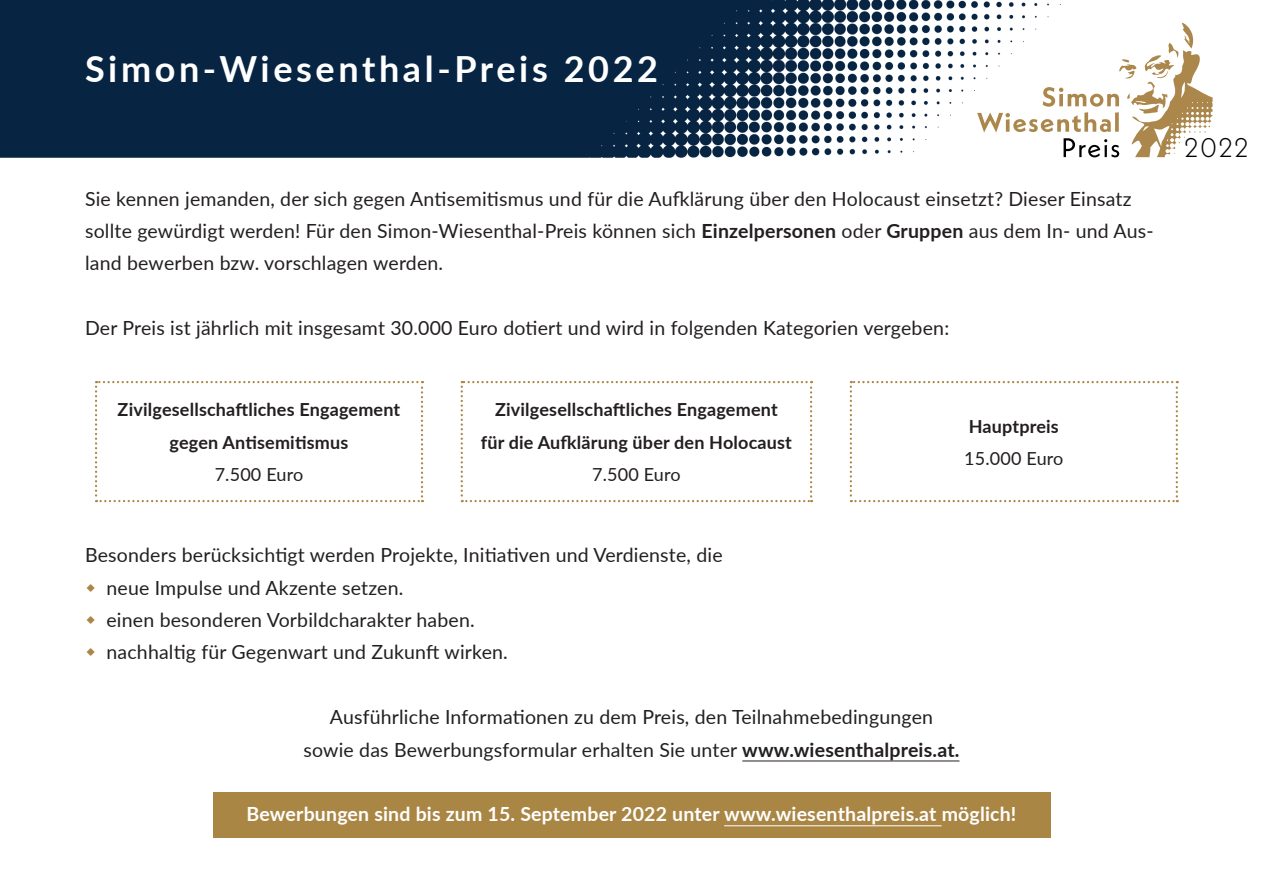
<style>
.page{position:relative;width:1263px;height:893px;background:#fff}
.page>*{position:absolute;margin:0;border:0;box-sizing:border-box;transform-origin:0 0}
.t1{font:700 36px "Lato";letter-spacing:.1em;color:#fff}
.t2{font:300 26.85px "Neue Kabel";color:#000001}
.t3{font:19.5px/32.4px "Lato";letter-spacing:.01em;color:#231f20}
.t4{font:700 19.5px "Lato";letter-spacing:.01em;color:#fff}
.t5{font:700 18px/32.4px "Lato";letter-spacing:.01em;color:#231f20;text-align:center}
.t6{font:18px "Lato";letter-spacing:.01em;color:#231f20}
.s1{font-weight:700}
</style>
<div class="page">
<hr style="left:742px;top:760px;width:217px;height:1px;background:#231f20">
<div style="left:213px;top:793px;width:837px;height:45px;background:#aa8645"></div>
<hr style="left:724px;top:825px;width:218px;height:1px;background:#fff">
<img style="left:0;top:0;width:1066px;height:158px">
<svg style="left:95px;top:381px;width:328px;height:121px"></svg>
<svg style="left:461px;top:381px;width:351px;height:121px"></svg>
<svg style="left:850px;top:381px;width:328px;height:121px"></svg>
<svg style="left:977px;top:23px;width:235px;height:134px"></svg>
<h1 class="t1" style="left:85px;top:43px;width:575px">Simon-Wiesenthal-Preis 2022</h1>
<p class="t3" style="left:85px;top:182px;width:1070px">Sie kennen jemanden, der sich gegen Antisemitismus und für die Aufklärung über den Holocaust einsetzt? Dieser Einsatz sollte gewürdigt werden! Für den Simon-Wiesenthal-Preis können sich <span class="s1">Einzelpersonen</span> oder <span class="s1">Gruppen</span> aus dem In- und Aus&shy;land bewerben bzw. vorschlagen werden.</p>
<p class="t3" style="left:85px;top:311px;width:866px">Der Preis ist jährlich mit insgesamt 30.000 Euro dotiert und wird in folgenden Kategorien vergeben:</p>
<p class="t5" style="left:118px;top:393px;width:284px">Zivilgesellschaftliches Engagement gegen Antisemitismus</p>
<p class="t6" style="left:215px;top:462px;width:90px">7.500 Euro</p>
<p class="t5" style="left:481px;top:393px;width:313px">Zivilgesellschaftliches Engagement<br>für die Aufklärung über den Holocaust</p>
<p class="t6" style="left:592px;top:462px;width:90px">7.500 Euro</p>
<p class="t5" style="left:969px;top:409px;width:92px">Hauptpreis</p>
<p class="t6" style="left:964px;top:446px;width:101px">15.000 Euro</p>
<p class="t3" style="left:106px;top:538px;width:618px;text-indent:-21px">Besonders berücksichtigt werden Projekte, Initiativen und Verdienste, die neue Impulse und Akzente setzen.<br>einen besonderen Vorbildcharakter haben.<br>nachhaltig für Gegenwart und Zukunft wirken.</p>
<p class="t3" style="left:303px;top:700px;width:657px;text-align:center">Ausführliche Informationen zu dem Preis, den Teilnahmebedingungen sowie das Bewerbungsformular erhalten Sie unter <span class="s1">www.wiesenthalpreis.at.</span></p>
<p class="t4" style="left:247px;top:800px;width:771px">Bewerbungen sind bis zum 15. September 2022 unter www.wiesenthalpreis.at möglich!</p>
<h2 class="t2" style="left:1184px;top:131px;width:66px">2022</h2>
</div>
